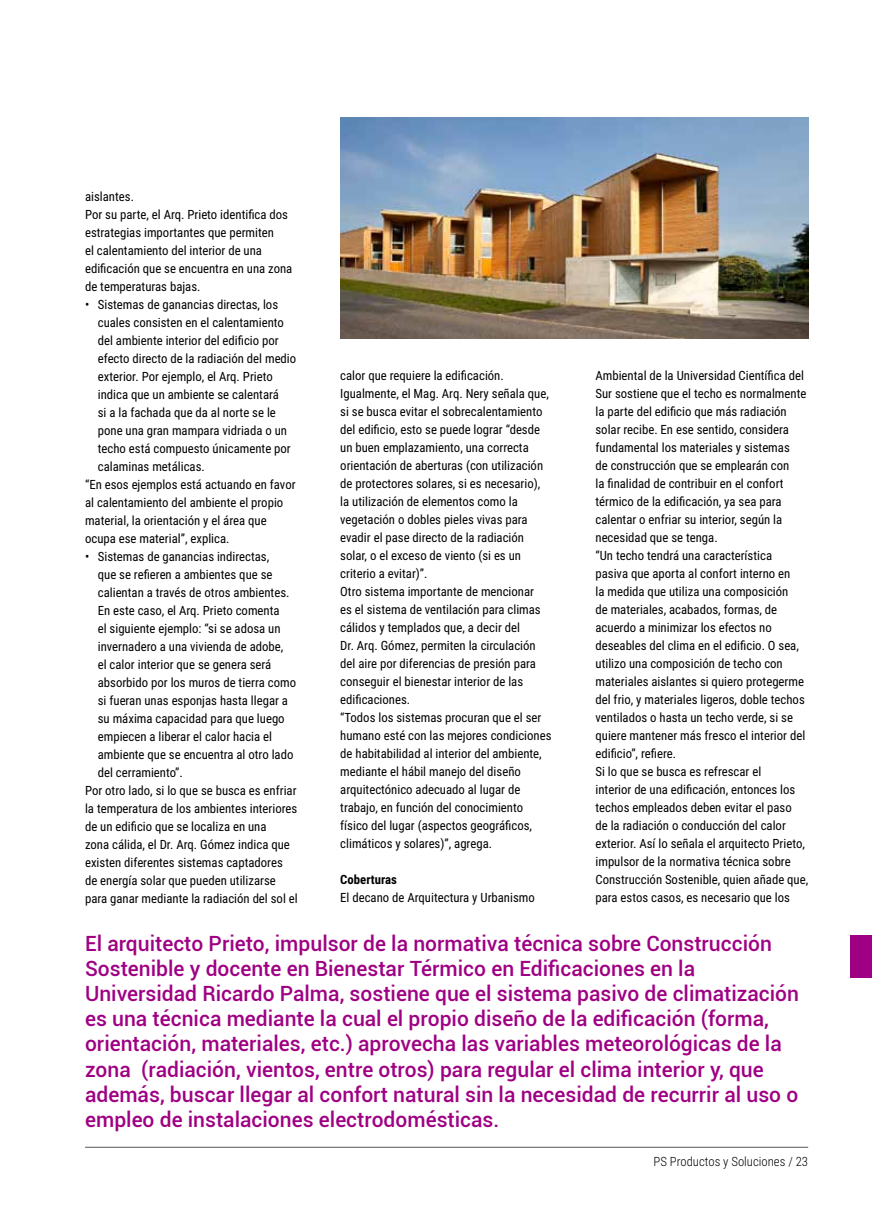
<style>
.page{position:relative;width:872px;height:1212px;background:#fff}
.page>*{position:absolute;margin:0;border:0;box-sizing:border-box;transform-origin:0 0}
.t1{font:500 21px/25.2px "Roboto";color:#9f0083}
.t2{font:12.75px/18px "Roboto Condensed";color:#000}
.t3{font:300 12.75px "Roboto Condensed";color:#000}
.t4{font:700 12.75px "Roboto Condensed";color:#000}
</style>
<div class="page">
<hr style="left:85px;top:1147px;width:723px;height:1px;background:#565656">
<div style="left:850px;top:935px;width:22px;height:42px;background:#9f0083"></div>
<img style="left:340px;top:117px;width:468px;height:222px">
<p class="t2" style="left:85px;top:187px;width:209px">aislantes.<br>Por su parte, el Arq. Prieto identifica dos estrategias importantes que permiten<br>el calentamiento del interior de una edificación que se encuentra en una zona de temperaturas bajas.</p>
<p class="t2" style="left:85px;top:295px;width:195px">• Sistemas de ganancias directas, los</p>
<p class="t2" style="left:98px;top:313px;width:188px">cuales consisten en el calentamiento</p>
<p class="t2" style="left:98px;top:331px;width:182px">del ambiente interior del edificio por</p>
<p class="t2" style="left:98px;top:349px;width:200px">efecto directo de la radiación del medio</p>
<p class="t2" style="left:98px;top:367px;width:176px">exterior. Por ejemplo, el Arq. Prieto</p>
<p class="t2" style="left:98px;top:385px;width:183px">indica que un ambiente se calentará</p>
<p class="t2" style="left:98px;top:403px;width:179px">si a la fachada que da al norte se le</p>
<p class="t2" style="left:98px;top:421px;width:191px">pone una gran mampara vidriada o un</p>
<p class="t2" style="left:98px;top:439px;width:194px">techo está compuesto únicamente por</p>
<p class="t2" style="left:98px;top:457px;width:108px">calaminas metálicas.</p>
<p class="t2" style="left:85px;top:475px;width:212px">“En esos ejemplos está actuando en favor</p>
<p class="t2" style="left:85px;top:493px;width:200px">al calentamiento del ambiente el propio</p>
<p class="t2" style="left:85px;top:511px;width:183px">material, la orientación y el área que</p>
<p class="t2" style="left:85px;top:529px;width:146px">ocupa ese material”, explica.</p>
<p class="t2" style="left:85px;top:547px;width:186px">• Sistemas de ganancias indirectas,</p>
<p class="t2" style="left:98px;top:565px;width:176px">que se refieren a ambientes que se</p>
<p class="t2" style="left:98px;top:583px;width:193px">calientan a través de otros ambientes.</p>
<p class="t2" style="left:98px;top:601px;width:183px">En este caso, el Arq. Prieto comenta</p>
<p class="t2" style="left:98px;top:619px;width:184px">el siguiente ejemplo: “si se adosa un</p>
<p class="t2" style="left:98px;top:637px;width:187px">invernadero a una vivienda de adobe,</p>
<p class="t2" style="left:98px;top:655px;width:175px">el calor interior que se genera será</p>
<p class="t2" style="left:98px;top:673px;width:200px">absorbido por los muros de tierra como</p>
<p class="t2" style="left:98px;top:691px;width:192px">si fueran unas esponjas hasta llegar a</p>
<p class="t2" style="left:98px;top:709px;width:188px">su máxima capacidad para que luego</p>
<p class="t2" style="left:98px;top:727px;width:176px">empiecen a liberar el calor hacia el</p>
<p class="t2" style="left:98px;top:745px;width:197px">ambiente que se encuentra al otro lado</p>
<p class="t2" style="left:98px;top:763px;width:87px">del cerramiento”.</p>
<p class="t2" style="left:85px;top:781px;width:213px">Por otro lado, si lo que se busca es enfriar</p>
<p class="t2" style="left:85px;top:799px;width:214px">la temperatura de los ambientes interiores</p>
<p class="t2" style="left:85px;top:817px;width:183px">de un edificio que se localiza en una</p>
<p class="t2" style="left:85px;top:835px;width:206px">zona cálida, el Dr. Arq. Gómez indica que</p>
<p class="t2" style="left:85px;top:853px;width:199px">existen diferentes sistemas captadores</p>
<p class="t2" style="left:85px;top:871px;width:192px">de energía solar que pueden utilizarse</p>
<p class="t2" style="left:85px;top:889px;width:214px">para ganar mediante la radiación del sol el</p>
<p class="t2" style="left:595px;top:365px;width:214px">Ambiental de la Universidad Científica del Sur sostiene que el techo es normalmente la parte del edificio que más radiación solar recibe. En ese sentido, considera fundamental los materiales y sistemas<br>de construcción que se emplearán con<br>la finalidad de contribuir en el confort térmico de la edificación, ya sea para calentar o enfriar su interior, según la necesidad que se tenga.<br>“Un techo tendrá una característica<br>pasiva que aporta al confort interno en<br>la medida que utiliza una composición<br>de materiales, acabados, formas, de acuerdo a minimizar los efectos no deseables del clima en el edificio. O sea, utilizo una composición de techo con materiales aislantes si quiero protegerme del frio, y materiales ligeros, doble techos ventilados o hasta un techo verde, si se quiere mantener más fresco el interior del edificio”, refiere.<br>Si lo que se busca es refrescar el<br>interior de una edificación, entonces los techos empleados deben evitar el paso<br>de la radiación o conducción del calor exterior. Así lo señala el arquitecto Prieto, impulsor de la normativa técnica sobre Construcción Sostenible, quien añade que, para estos casos, es necesario que los</p>
<p class="t2" style="left:340px;top:366px;width:213px">calor que requiere la edificación.<br>Igualmente, el Mag. Arq. Nery señala que, si se busca evitar el sobrecalentamiento del edificio, esto se puede lograr “desde un buen emplazamiento, una correcta orientación de aberturas (con utilización de protectores solares, si es necesario), la utilización de elementos como la vegetación o dobles pieles vivas para evadir el pase directo de la radiación solar, o el exceso de viento (si es un criterio a evitar)”.<br>Otro sistema importante de mencionar<br>es el sistema de ventilación para climas cálidos y templados que, a decir del<br>Dr. Arq. Gómez, permiten la circulación del aire por diferencias de presión para conseguir el bienestar interior de las edificaciones.<br>“Todos los sistemas procuran que el ser humano esté con las mejores condiciones de habitabilidad al interior del ambiente, mediante el hábil manejo del diseño arquitectónico adecuado al lugar de trabajo, en función del conocimiento físico del lugar (aspectos geográficos, climáticos y solares)”, agrega.</p>
<p class="t4" style="left:340px;top:870px;width:58px">Coberturas</p>
<p class="t2" style="left:340px;top:888px;width:196px">El decano de Arquitectura y Urbanismo</p>
<p class="t1" style="left:85px;top:929px;width:715px">El arquitecto Prieto, impulsor de la normativa técnica sobre Construcción Sostenible y docente en Bienestar Térmico en Edificaciones en la Universidad Ricardo Palma, sostiene que el sistema pasivo de climatización es una técnica mediante la cual el propio diseño de la edificación (forma, orientación, materiales, etc.) aprovecha las variables meteorológicas de la zona (radiación, vientos, entre otros) para regular el clima interior y, que además, buscar llegar al confort natural sin la necesidad de recurrir al uso o empleo de instalaciones electrodomésticas.</p>
<p class="t3" style="left:653px;top:1153px;width:156px">PS Productos y Soluciones / 23</p>
</div>
